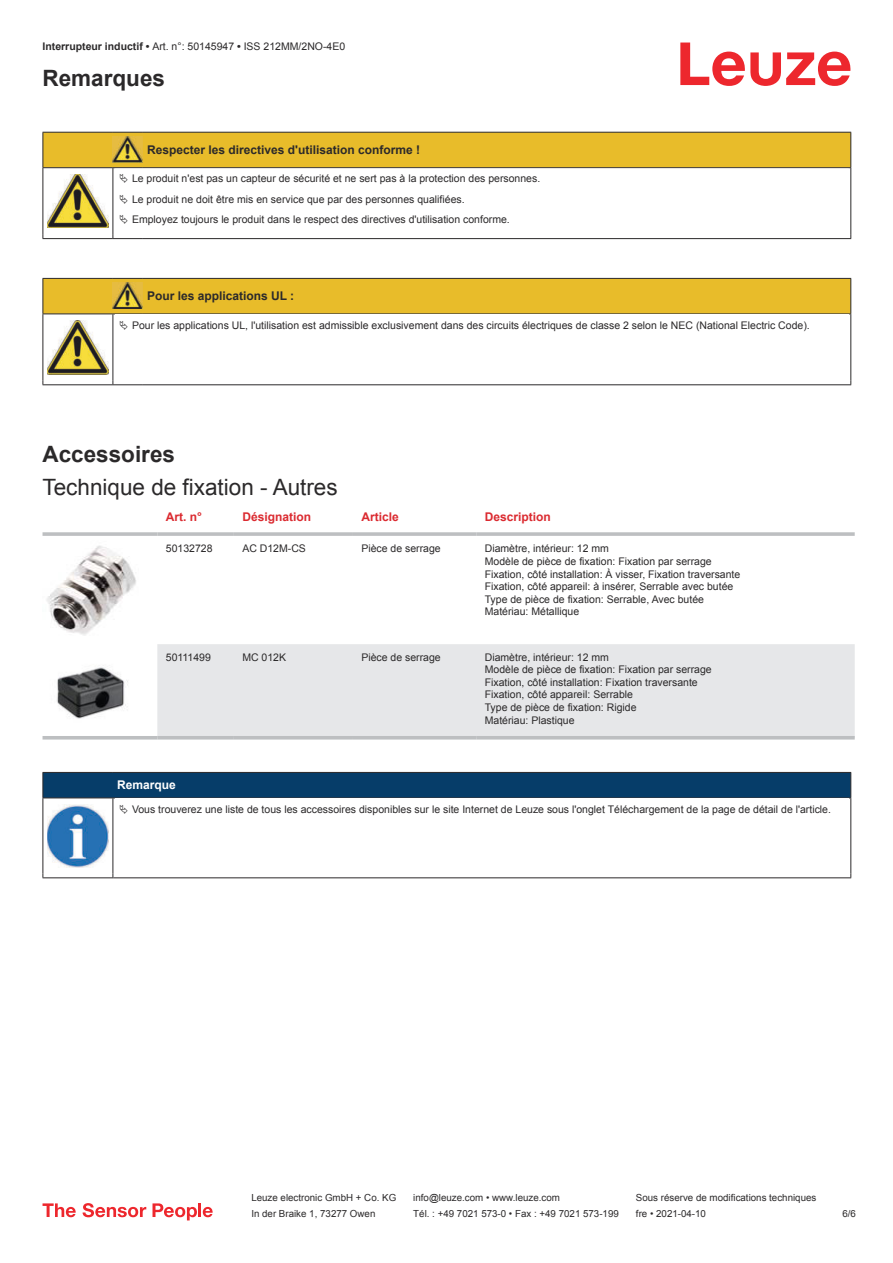
<style>
.page{position:relative;width:893px;height:1263px;background:#fff}
.page>*{position:absolute;margin:0;border:0;box-sizing:border-box;transform-origin:0 0}
.t1{font:22.5px "Arial";color:#2b292a}
.t2{font:700 22.5px "Arial";color:#2b292a}
.t3{font:700 12px "Arial";color:#2b292a}
.t4{font:700 12px "Arial";color:#db2a30}
.t5{font:700 12px "Arial";color:#fff}
.t6{font:10.5px/12.6px "Arial";color:#2b292a}
.t7{font:9.75px "Arial";color:#2b292a}
.s1{font-weight:700}
</style>
<div class="page">
<svg style="left:680px;top:43px;width:170px;height:43px"></svg>
<svg style="left:43px;top:739px;width:812px;height:1px"></svg>
<div style="left:157px;top:644px;width:698px;height:92px;background:#e6e7e9"></div>
<svg style="left:43px;top:532px;width:114px;height:4px"></svg>
<hr style="left:157px;top:532px;width:77px;height:4px;background:#c6c7c9">
<svg style="left:234px;top:532px;width:119px;height:4px"></svg>
<svg style="left:353px;top:532px;width:123px;height:4px"></svg>
<hr style="left:476px;top:532px;width:379px;height:4px;background:#c6c7c9">
<hr style="left:43px;top:736px;width:114px;height:3px;background:#bdbfc1">
<hr style="left:157px;top:736px;width:77px;height:3px;background:#bdbfc1">
<hr style="left:234px;top:736px;width:119px;height:3px;background:#bdbfc1">
<hr style="left:353px;top:736px;width:123px;height:3px;background:#bdbfc1">
<hr style="left:476px;top:736px;width:379px;height:3px;background:#bdbfc1">
<img style="left:47px;top:545px;width:89px;height:91px">
<img style="left:56px;top:665px;width:72px;height:54px">
<div style="left:43px;top:772px;width:808px;height:26px;background:#063d69"></div>
<hr style="left:113px;top:797px;width:738px;height:1px;background:#2b292a">
<hr style="left:43px;top:798px;width:1px;height:75px;background:#2b292a">
<hr style="left:113px;top:798px;width:1px;height:75px;background:#2b292a">
<hr style="left:850px;top:798px;width:1px;height:75px;background:#2b292a">
<hr style="left:43px;top:877px;width:70px;height:1px;background:#2b292a">
<hr style="left:113px;top:877px;width:738px;height:1px;background:#2b292a">
<img style="left:47px;top:804px;width:61px;height:63px">
<svg style="left:43px;top:1203px;width:33px;height:14px"></svg>
<svg style="left:83px;top:1203px;width:63px;height:14px"></svg>
<svg style="left:153px;top:1203px;width:44px;height:17px"></svg>
<hr style="left:198px;top:1203px;width:3px;height:14px;background:#ed272d">
<svg style="left:203px;top:1207px;width:10px;height:10px"></svg>
<hr style="left:43px;top:238px;width:70px;height:1px;background:#2b292a">
<hr style="left:113px;top:238px;width:30px;height:1px;background:#2b292a">
<hr style="left:143px;top:238px;width:708px;height:1px;background:#2b292a">
<div style="left:44px;top:279px;width:806px;height:34px;background:#e8bc2a"></div>
<hr style="left:43px;top:278px;width:70px;height:1px;background:#2b292a">
<hr style="left:43px;top:279px;width:1px;height:34px;background:#2b292a">
<hr style="left:43px;top:313px;width:70px;height:1px;background:#2b292a">
<hr style="left:113px;top:278px;width:30px;height:1px;background:#2b292a">
<hr style="left:113px;top:313px;width:30px;height:1px;background:#2b292a">
<hr style="left:143px;top:278px;width:708px;height:1px;background:#2b292a">
<hr style="left:850px;top:279px;width:1px;height:34px;background:#2b292a">
<hr style="left:143px;top:313px;width:708px;height:1px;background:#2b292a">
<hr style="left:43px;top:314px;width:1px;height:66px;background:#2b292a">
<hr style="left:113px;top:314px;width:1px;height:66px;background:#2b292a">
<hr style="left:850px;top:314px;width:1px;height:66px;background:#2b292a">
<hr style="left:43px;top:384px;width:70px;height:1px;background:#2b292a">
<hr style="left:113px;top:384px;width:30px;height:1px;background:#2b292a">
<hr style="left:143px;top:384px;width:708px;height:1px;background:#2b292a">
<img style="left:113px;top:283px;width:30px;height:26px">
<img style="left:47px;top:320px;width:61px;height:54px">
<svg style="left:43px;top:132px;width:808px;height:106px"></svg>
<p class="t6" style="left:43px;top:41px;width:304px"><span class="s1">Interrupteur inductif •</span> Art. n°: 50145947 <span class="s1">•</span> ISS 212MM/2NO-4E0</p>
<h1 class="t2" style="left:43px;top:69px;width:124px">Remarques</h1>
<p class="t3" style="left:147px;top:145px;width:274px">Respecter les directives d'utilisation conforme !</p>
<p class="t6" style="left:132px;top:170px;width:410px;line-height:20.2px">Le produit n'est pas un capteur de sécurité et ne sert pas à la protection des personnes.<br>Le produit ne doit être mis en service que par des personnes qualifiées.<br>Employez toujours le produit dans le respect des directives d'utilisation conforme.</p>
<p class="t3" style="left:147px;top:291px;width:149px">Pour les applications UL :</p>
<p class="t6" style="left:132px;top:320px;width:679px">Pour les applications UL, l'utilisation est admissible exclusivement dans des circuits électriques de classe 2 selon le NEC (National Electric Code).</p>
<h1 class="t2" style="left:43px;top:445px;width:134px">Accessoires</h1>
<h1 class="t1" style="left:43px;top:478px;width:297px">Technique de fixation - Autres</h1>
<p class="t4" style="left:166px;top:512px;width:38px">Art. n°</p>
<p class="t4" style="left:242px;top:512px;width:70px">Désignation</p>
<p class="t4" style="left:361px;top:512px;width:39px">Article</p>
<p class="t4" style="left:485px;top:512px;width:68px">Description</p>
<p class="t6" style="left:166px;top:543px;width:48px">50132728</p>
<p class="t6" style="left:242px;top:543px;width:65px">AC D12M-CS</p>
<p class="t6" style="left:361px;top:543px;width:81px">Pièce de serrage</p>
<p class="t6" style="left:485px;top:543px;width:257px">Diamètre, intérieur: 12 mm<br>Modèle de pièce de fixation: Fixation par serrage Fixation, côté installation: À visser, Fixation traversante Fixation, côté appareil: à insérer, Serrable avec butée Type de pièce de fixation: Serrable, Avec butée Matériau: Métallique</p>
<p class="t6" style="left:166px;top:651px;width:47px">50111499</p>
<p class="t6" style="left:242px;top:651px;width:45px">MC 012K</p>
<p class="t6" style="left:361px;top:651px;width:81px">Pièce de serrage</p>
<p class="t6" style="left:485px;top:651px;width:229px">Diamètre, intérieur: 12 mm<br>Modèle de pièce de fixation: Fixation par serrage Fixation, côté installation: Fixation traversante Fixation, côté appareil: Serrable<br>Type de pièce de fixation: Rigide<br>Matériau: Plastique</p>
<p class="t5" style="left:117px;top:780px;width:60px">Remarque</p>
<p class="t6" style="left:132px;top:804px;width:700px">Vous trouverez une liste de tous les accessoires disponibles sur le site Internet de Leuze sous l'onglet Téléchargement de la page de détail de l'article.</p>
<p class="t7" style="left:251px;top:1194px;width:146px">Leuze electronic GmbH + Co. KG</p>
<p class="t7" style="left:413px;top:1194px;width:148px">info@leuze.com • www.leuze.com</p>
<p class="t7" style="left:636px;top:1194px;width:182px">Sous réserve de modifications techniques</p>
<p class="t7" style="left:251px;top:1210px;width:126px">In der Braike 1, 73277 Owen</p>
<p class="t7" style="left:413px;top:1210px;width:207px">Tél. : +49 7021 573-0 • Fax : +49 7021 573-199</p>
<p class="t7" style="left:636px;top:1210px;width:72px">fre • 2021-04-10</p>
<p class="t7" style="left:842px;top:1210px;width:15px">6 /6</p>
</div>
